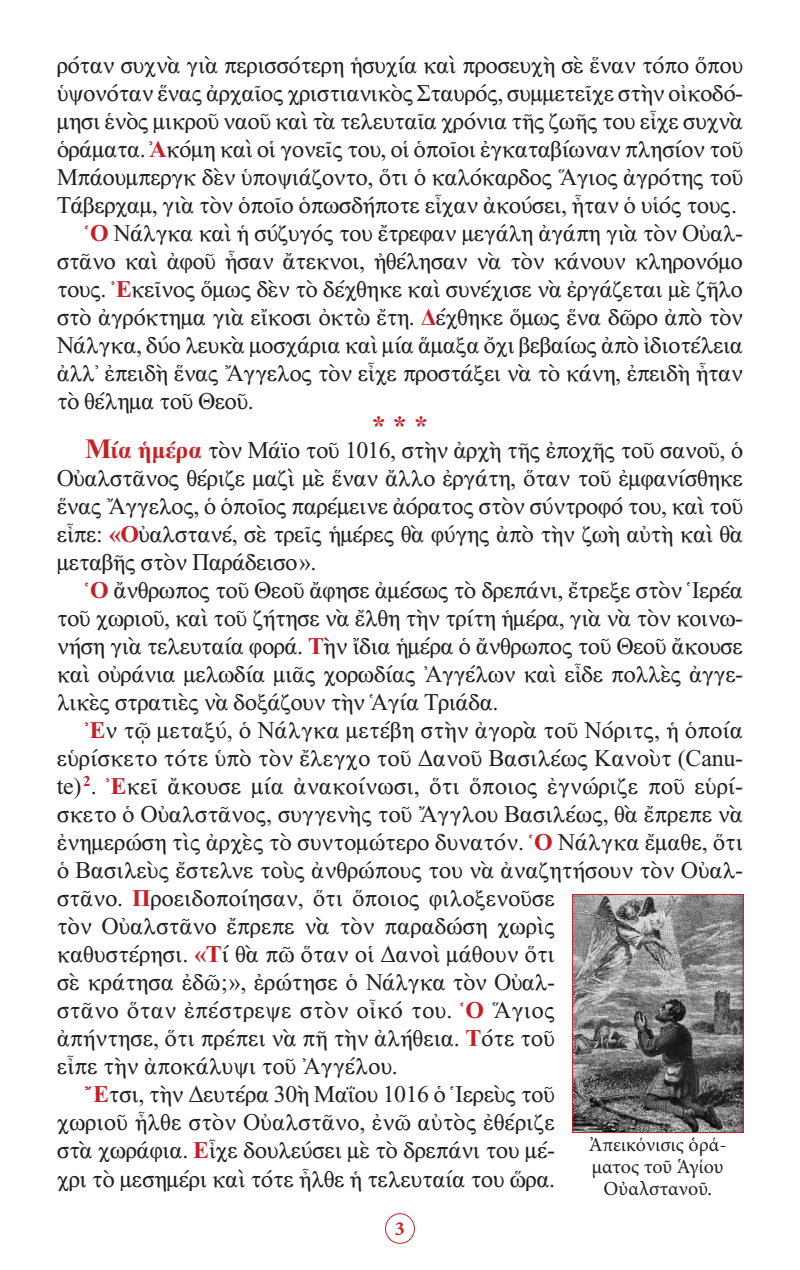
<style>
.page{position:relative;width:800px;height:1270px;background:#fff}
.page>*{position:absolute;margin:0;border:0;box-sizing:border-box;transform-origin:0 0}
.Asteriskoi{font:28px "CTOS New Times Bold Test 1";color:#c62026}
.t1{font:24px/28px "CTOS New Times Roman Test 1";letter-spacing:-.015em;color:#231f20;text-align:justify}
.t2{font:20px/22px "Minion Pro";color:#231f20;text-align:center}
.t3{font:700 20px "Minion Pro";color:#c62026}
.s1{font-family:"CTOS New Times Bold Test 1";color:#c62026}
.s2{font-family:"CTOS New Times Bold Test 1";font-size:28px;color:#c62026}
</style>
<div class="page">
<div style="left:385px;top:1213px;width:30px;height:31px;border:1px solid #c62026;border-radius:50%"></div>
<img style="left:574px;top:896px;width:168px;height:235px">
<div style="left:572px;top:894px;width:172px;height:239px;border:1px solid #c62026"></div>
<p class="t1" style="left:57px;top:51px;width:688px">ρόταν συχνὰ γιὰ περισσότερη ἡσυχία καὶ προσευχὴ σὲ ἕναν τόπο ὅπου ὑψονόταν ἕνας ἀρχαῖος χριστιανικὸς Σταυρός, συμμετεῖχε στὴν οἰκοδό&shy;μησι ἑνὸς μικροῦ ναοῦ καὶ τὰ τελευταῖα χρόνια τῆς ζωῆς του εἶχε συχνὰ ὁράματα. <span class="s1">Ἀ</span>κόμη καὶ οἱ γονεῖς του, οἱ ὁποῖοι ἐγκαταβίωναν πλησίον τοῦ Μπάουμπεργκ δὲν ὑποψιάζοντο, ὅτι ὁ καλόκαρδος Ἅγιος ἀγρότης τοῦ Τάβερχαμ, γιὰ τὸν ὁποῖο ὁπωσδήποτε εἶχαν ἀκούσει, ἦταν ὁ υἱός τους.</p>
<p class="t1" style="left:57px;top:219px;width:688px;text-indent:28px"><span class="s1">Ὁ</span> Νάλγκα καὶ ἡ σύζυγός του ἔτρεφαν μεγάλη ἀγάπη γιὰ τὸν Οὐαλ&shy;στᾶνο καὶ ἀφοῦ ἦσαν ἄτεκνοι, ἠθέλησαν νὰ τὸν κάνουν κληρονόμο τους. <span class="s1">Ἐ</span>κεῖνος ὅμως δὲν τὸ δέχθηκε καὶ συνέχισε νὰ ἐργάζεται μὲ ζῆλο στὸ ἀγρόκτημα γιὰ εἴκοσι ὀκτὼ ἔτη. <span class="s1">Δ</span>έχθηκε ὅμως ἕνα δῶρο ἀπὸ τὸν Νάλγκα, δύο λευκὰ μοσχάρια καὶ μία ἅμαξα ὄχι βεβαίως ἀπὸ ἰδιοτέλεια ἀλλ᾿ ἐπειδὴ ἕνας Ἄγγελος τὸν εἶχε προστάξει νὰ τὸ κάνη, ἐπειδὴ ἦταν τὸ θέλημα τοῦ Θεοῦ.</p>
<p class="Asteriskoi" style="left:372px;top:410px;width:57px">* * *</p>
<p class="t1" style="left:57px;top:436px;width:688px;text-indent:28px"><span class="s2">Μ</span><span class="s1">ία ἡμέρα</span> τὸν Μάϊο τοῦ 1016, στὴν ἀρχὴ τῆς ἐποχῆς τοῦ σανοῦ, ὁ Οὐαλστᾶνος θέριζε μαζὶ μὲ ἕναν ἄλλο ἐργάτη, ὅταν τοῦ ἐμφανίσθηκε ἕνας Ἄγγελος, ὁ ὁποῖος παρέμεινε ἀόρατος στὸν σύντροφό του, καὶ τοῦ εἶπε: <span class="s1">«Ο</span>ὐαλστανέ, σὲ τρεῖς ἡμέρες θὰ φύγης ἀπὸ τὴν ζωὴ αὐτὴ καὶ θὰ μεταβῆς στὸν Παράδεισο».</p>
<p class="t1" style="left:57px;top:576px;width:688px;text-indent:28px"><span class="s1">Ὁ</span> ἄνθρωπος τοῦ Θεοῦ ἄφησε ἀμέσως τὸ δρεπάνι, ἔτρεξε στὸν Ἱερέα τοῦ χωριοῦ, καὶ τοῦ ζήτησε νὰ ἔλθη τὴν τρίτη ἡμέρα, γιὰ νὰ τὸν κοινω&shy;νήση γιὰ τελευταία φορά. <span class="s1">Τ</span>ὴν ἴδια ἡμέρα ὁ ἄνθρωπος τοῦ Θεοῦ ἄκουσε καὶ οὐράνια μελωδία μιᾶς χορωδίας Ἀγγέλων καὶ εἶδε πολλὲς ἀγγε&shy;λικὲς στρατιὲς νὰ δοξάζουν τὴν Ἁγία Τριάδα.</p>
<p class="t1" style="left:57px;top:716px;width:688px;text-align:left;text-indent:28px"><span class="s1">Ἐ</span>ν τῷ μεταξύ, ὁ Νάλγκα μετέβη στὴν ἀγορὰ τοῦ Νόριτς, ἡ ὁποία εὑρίσκετο τότε ὑπὸ τὸν ἔλεγχο τοῦ Δανοῦ Βασιλέως Κανοὺτ (Canu&shy;te)<sup>2</sup>. <span class="s1">Ἐ</span>κεῖ ἄκουσε μία ἀνακοίνωσι, ὅτι ὅποιος ἐγνώριζε ποῦ εὑρί&shy;σκετο ὁ Οὐαλστᾶνος, συγγενὴς τοῦ Ἄγγλου Βασιλέως, θὰ ἔπρεπε νὰ ἐνημερώση τὶς ἀρχὲς τὸ συντομώτερο δυνατόν. <span class="s1">Ὁ</span> Νάλγκα ἔμαθε, ὅτι ὁ Βασιλεὺς ἔστελνε τοὺς ἀνθρώπους του νὰ ἀναζητήσουν τὸν Οὐαλ&shy;στᾶνο. <span class="s1">Π</span>ροειδοποίησαν, ὅτι ὅποιος φιλοξενοῦσε<br>τὸν Οὐαλστᾶνο ἔπρεπε νὰ τὸν παραδώση χωρὶς<br>καθυστέρησι. <span class="s1">«Τ</span>ί θὰ πῶ ὅταν οἱ Δανοὶ μάθουν ὅτι<br>σὲ κράτησα ἐδῶ;», ἐρώτησε ὁ Νάλγκα τὸν Οὐαλ-<br>στᾶνο ὅταν ἐπέστρεψε στὸν οἶκό του. <span class="s1">Ὁ</span> Ἅγιος<br>ἀπήντησε, ὅτι πρέπει νὰ πῆ τὴν ἀλήθεια. <span class="s1">Τ</span>ότε τοῦ<br>εἶπε τὴν ἀποκάλυψι τοῦ Ἀγγέλου.</p>
<p class="t1" style="left:85px;top:1080px;width:472px"><span class="s1">Ἔ</span>τσι, τὴν Δευτέρα 30ὴ Μαΐου 1016 ὁ Ἱερεὺς τοῦ</p>
<p class="t1" style="left:57px;top:1108px;width:500px">χωριοῦ ἦλθε στὸν Οὐαλστᾶνο, ἐνῶ αὐτὸς ἐθέριζε στὰ χωράφια. <span class="s1">Ε</span>ἶχε δουλεύσει μὲ τὸ δρεπάνι του μέ&shy;χρι τὸ μεσημέρι καὶ τότε ἦλθε ἡ τελευταία του ὥρα.</p>
<p class="t2" style="left:589px;top:1133px;width:139px">Ἀπεικόνισις ὁρά&shy;ματος τοῦ Ἁγίου<br>Οὐαλστανοῦ.</p>
<p class="t3" style="left:395px;top:1215px;width:11px">3</p>
</div>
